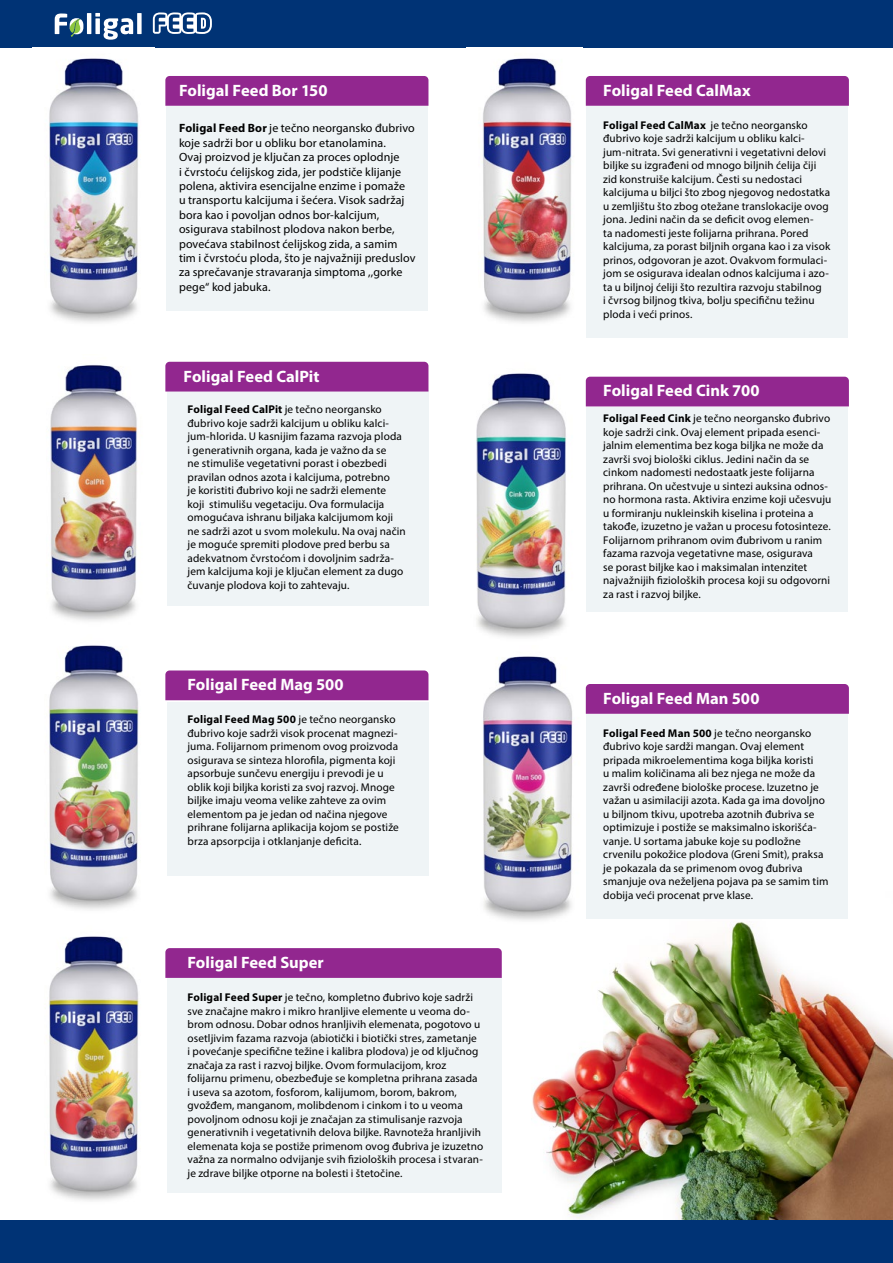
<style>
.page{position:relative;width:893px;height:1263px;background:#fff}
.page>*{position:absolute;margin:0;border:0;box-sizing:border-box;transform-origin:0 0}
.t1{font:700 16.5px "Myriad Pro";color:#fff}
.t2{font:12px/14.4px "Myriad Pro";letter-spacing:.01em;color:#000}
.t3{font:11.25px/13.5px "Myriad Pro";letter-spacing:.01em;color:#000}
.s1{font-weight:700}
</style>
<div class="page">
<img style="left:387px;top:874px;width:506px;height:346px">
<div style="left:0;top:0;width:893px;height:47px;background:#003375"></div>
<div style="left:166px;top:106px;width:262px;height:205px;background:#eff4f6"></div>
<div style="left:587px;top:106px;width:261px;height:232px;background:#eff4f6"></div>
<div style="left:587px;top:407px;width:261px;height:205px;background:#eff4f6"></div>
<div style="left:587px;top:714px;width:261px;height:205px;background:#eff4f6"></div>
<div style="left:167px;top:390px;width:261px;height:216px;background:#eff4f6"></div>
<div style="left:167px;top:702px;width:261px;height:173px;background:#eff4f6"></div>
<img style="left:49px;top:58px;width:90px;height:265px">
<div style="left:165px;top:76px;width:263px;height:30px;background:#92278f"></div>
<div style="left:586px;top:76px;width:263px;height:30px;background:#92278f"></div>
<div style="left:586px;top:377px;width:263px;height:29px;background:#92278f"></div>
<div style="left:586px;top:684px;width:263px;height:30px;background:#92278f"></div>
<div style="left:165px;top:362px;width:263px;height:29px;background:#92278f"></div>
<div style="left:165px;top:670px;width:263px;height:30px;background:#92278f"></div>
<img style="left:482px;top:58px;width:90px;height:265px">
<img style="left:476px;top:373px;width:90px;height:265px">
<img style="left:50px;top:365px;width:87px;height:256px">
<img style="left:49px;top:645px;width:90px;height:265px">
<img style="left:473px;top:656px;width:109px;height:274px">
<div style="left:0;top:1220px;width:893px;height:43px;background:#003375"></div>
<hr style="left:87px;top:13px;width:4px;height:21px;background:#fff">
<svg style="left:95px;top:13px;width:38px;height:27px"></svg>
<div style="left:137px;top:13px;width:5px;height:21px;background:#fff"></div>
<svg style="left:55px;top:14px;width:28px;height:23px"></svg>
<svg style="left:153px;top:12px;width:59px;height:22px"></svg>
<div style="left:167px;top:977px;width:335px;height:216px;background:#eff4f6"></div>
<svg style="left:165px;top:948px;width:337px;height:30px;background:#922990"></svg>
<img style="left:49px;top:936px;width:90px;height:265px">
<h1 class="t1" style="left:179px;top:81px;width:150px">Foligal Feed Bor 150</h1>
<p class="t2" style="left:179px;top:121px;width:238px"><span class="s1">Foligal Feed Bor</span> je tečno neorgansko đubrivo koje sadrži bor u obliku bor etanolamina.<br>Ovaj proizvod je ključan za proces oplodnje<br>i čvrstoću ćelijskog zida, jer podstiče klijanje polena, aktivira esencijalne enzime i pomaže<br>u transportu kalcijuma i šećera. Visok sadržaj bora kao i povoljan odnos bor-kalcijum, osigurava stabilnost plodova nakon berbe, povećava stabilnost ćelijskog zida, a samim tim i čvrstoću ploda, što je najvažniji preduslov za sprečavanje stravaranja simptoma ,,gorke pege“ kod jabuka.</p>
<h1 class="t1" style="left:184px;top:367px;width:137px">Foligal Feed CalPit</h1>
<p class="t3" style="left:187px;top:402px;width:220px"><span class="s1">Foligal Feed CalPit</span> je tečno neorgansko đubrivo koje sadrži kalcijum u obliku kalci&shy;jum-hlorida. U kasnijim fazama razvoja ploda i generativnih organa, kada je važno da se<br>ne stimuliše vegetativni porast i obezbedi pravilan odnos azota i kalcijuma, potrebno<br>je koristiti đubrivo koji ne sadrži elemente koji stimulišu vegetaciju. Ova formulacija omogućava ishranu biljaka kalcijumom koji ne sadrži azot u svom molekulu. Na ovaj način je moguće spremiti plodove pred berbu sa adekvatnom čvrstoćom i dovoljnim sadrža&shy;jem kalcijuma koji je ključan element za dugo čuvanje plodova koji to zahtevaju.</p>
<h1 class="t1" style="left:187px;top:676px;width:158px">Foligal Feed Mag 500</h1>
<p class="t3" style="left:187px;top:713px;width:213px"><span class="s1">Foligal Feed Mag 500</span> je tečno neorgansko đubrivo koje sadrži visok procenat magnezi&shy;juma. Folijarnom primenom ovog proizvoda osigurava se sinteza hlorofila, pigmenta koji apsorbuje sunčevu energiju i prevodi je u oblik koji biljka koristi za svoj razvoj. Mnoge biljke imaju veoma velike zahteve za ovim elementom pa je jedan od načina njegove prihrane folijarna aplikacija kojom se postiže brza apsorpcija i otklanjanje deficita.</p>
<h1 class="t1" style="left:187px;top:953px;width:138px">Foligal Feed Super</h1>
<p class="t3" style="left:187px;top:990px;width:297px"><span class="s1">Foligal Feed Super</span> je tečno, kompletno đubrivo koje sadrži sve značajne makro i mikro hranljive elemente u veoma do&shy;brom odnosu. Dobar odnos hranljivih elemenata, pogotovo u osetljivim fazama razvoja (abiotički i biotički stres, zametanje<br>i povećanje specifične težine i kalibra plodova) je od ključnog značaja za rast i razvoj biljke. Ovom formulacijom, kroz folijarnu primenu, obezbeđuje se kompletna prihrana zasada<br>i useva sa azotom, fosforom, kalijumom, borom, bakrom, gvožđem, manganom, molibdenom i cinkom i to u veoma povoljnom odnosu koji je značajan za stimulisanje razvoja generativnih i vegetativnih delova biljke. Ravnoteža hranljivih elemenata koja se postiže primenom ovog đubriva je izuzetno važna za normalno odvijanje svih fizioloških procesa i stvaran&shy;je zdrave biljke otporne na bolesti i štetočine.</p>
<h1 class="t1" style="left:603px;top:81px;width:149px">Foligal Feed CalMax</h1>
<p class="t3" style="left:603px;top:118px;width:229px"><span class="s1">Foligal Feed CalMax</span> je tečno neorgansko đubrivo koje sadrži kalcijum u obliku kalci&shy;jum-nitrata. Svi generativni i vegetativni delovi biljke su izgrađeni od mnogo biljnih ćelija čiji zid konstruiše kalcijum. Česti su nedostaci kalcijuma u biljci što zbog njegovog nedostatka u zemljištu što zbog otežane translokacije ovog jona. Jedini način da se deficit ovog elemen-<br>ta nadomesti jeste folijarna prihrana. Pored kalcijuma, za porast biljnih organa kao i za visok prinos, odgovoran je azot. Ovakvom formulaci&shy;jom se osigurava idealan odnos kalcijuma i azo&shy;ta u biljnoj ćeliji što rezultira razvoju stabilnog<br>i čvrsog biljnog tkiva, bolju specifičnu težinu ploda i veći prinos.</p>
<h1 class="t1" style="left:603px;top:381px;width:158px">Foligal Feed Cink 700</h1>
<p class="t3" style="left:603px;top:411px;width:230px"><span class="s1">Foligal Feed Cink</span> je tečno neorgansko đubrivo koje sadrži cink. Ovaj element pripada esenci&shy;jalnim elementima bez koga biljka ne može da završi svoj biološki ciklus. Jedini način da se cinkom nadomesti nedostaatk jeste folijarna prihrana. On učestvuje u sintezi auksina odnos&shy;no hormona rasta. Aktivira enzime koji učesvuju u formiranju nukleinskih kiselina i proteina a takođe, izuzetno je važan u procesu fotosinteze.<br>Folijarnom prihranom ovim đubrivom u ranim fazama razvoja vegetativne mase, osigurava<br>se porast biljke kao i maksimalan intenzitet najvažnijih fizioloških procesa koji su odgovorni za rast i razvoj biljke.</p>
<h1 class="t1" style="left:603px;top:689px;width:158px">Foligal Feed Man 500</h1>
<p class="t3" style="left:603px;top:726px;width:227px"><span class="s1">Foligal Feed Man 500</span> je tečno neorgansko đubrivo koje sardži mangan. Ovaj element pripada mikroelementima koga biljka koristi<br>u malim količinama ali bez njega ne može da završi određene biološke procese. Izuzetno je važan u asimilaciji azota. Kada ga ima dovoljno u biljnom tkivu, upotreba azotnih đubriva se optimizuje i postiže se maksimalno iskorišća&shy;vanje. U sortama jabuke koje su podložne crvenilu pokožice plodova (Greni Smit), praksa je pokazala da se primenom ovog đubriva smanjuje ova neželjena pojava pa se samim tim dobija veći procenat prve klase.</p>
</div>
